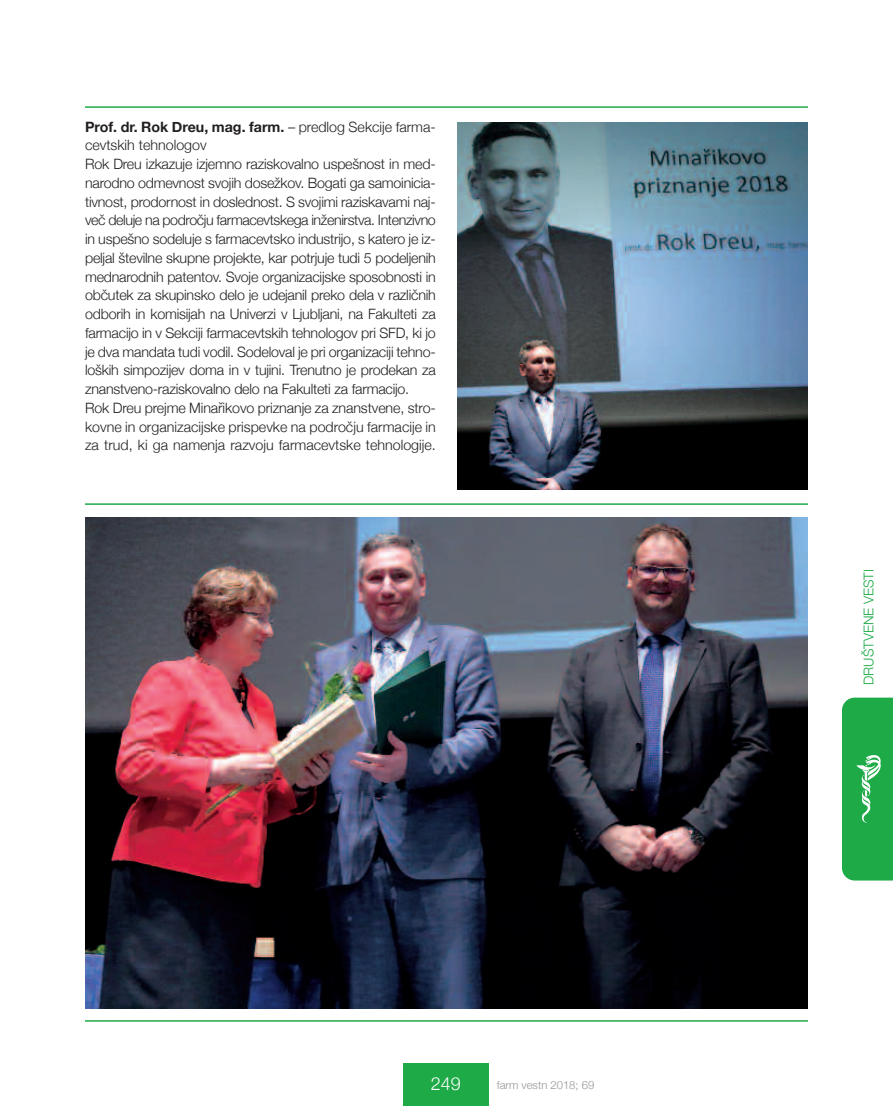
<style>
.page{position:relative;width:893px;height:1106px;background:#fff}
.page>*{position:absolute;margin:0;border:0;box-sizing:border-box;transform-origin:0 0}
.t1{font:300 18px "Helvetica Neue";color:#fff}
.t2{font:300 14.25px/18.8px "Helvetica Neue";letter-spacing:-.015em;color:#231f20}
.t3{font:300 13.5px "Helvetica Neue";color:#1faa48}
.t4{font:300 11.25px "Helvetica Neue";color:#939598}
.s1{font-weight:700}
</style>
<div class="page">
<div style="left:403px;top:1063px;width:85px;height:43px;background:#1faa48"></div>
<svg style="left:842px;top:697px;width:51px;height:183px;background:#2bae51"></svg>
<hr style="left:85px;top:106px;width:723px;height:2px;background:#1faa48">
<hr style="left:85px;top:503px;width:723px;height:2px;background:#1faa48">
<hr style="left:85px;top:1020px;width:723px;height:1px;background:#1faa48">
<img style="left:457px;top:122px;width:351px;height:368px">
<img style="left:85px;top:517px;width:723px;height:491px">
<p class="t2" style="left:85px;top:117px;width:352px"><span class="s1">Prof. dr. Rok Dreu, mag. farm.</span> – predlog Sekcije farma&shy;cevtskih tehnologov<br>Rok Dreu izkazuje izjemno raziskovalno uspešnost in med&shy;narodno odmevnost svojih dosežkov. Bogati ga samoinicia&shy;tivnost, prodornost in doslednost. S svojimi raziskavami naj&shy;več deluje na področju farmacevtskega inženirstva. Intenzivno in uspešno sodeluje s farmacevtsko industrijo, s katero je iz&shy;peljal številne skupne projekte, kar potrjuje tudi 5 podeljenih mednarodnih patentov. Svoje organizacijske sposobnosti in občutek za skupinsko delo je udejanil preko dela v različnih odborih in komisijah na Univerzi v Ljubljani, na Fakulteti za farmacijo in v Sekciji farmacevtskih tehnologov pri SFD, ki jo je dva mandata tudi vodil. Sodeloval je pri organizaciji tehno&shy;loških simpozijev doma in v tujini. Trenutno je prodekan za znanstveno-raziskovalno delo na Fakulteti za farmacijo.<br>Rok Dreu prejme Minařikovo priznanje za znanstvene, stro&shy;kovne in organizacijske prispevke na področju farmacije in za trud, ki ga namenja razvoju farmacevtske tehnologije.</p>
<p class="t1" style="left:431px;top:1072px;width:32px">249</p>
<p class="t4" style="left:497px;top:1078px;width:99px">farm vestn 2018; 69</p>
<p class="t3" style="left:860px;top:685px;width:117px;rotate:-90deg">DRUŠTVENE VESTI</p>
</div>
